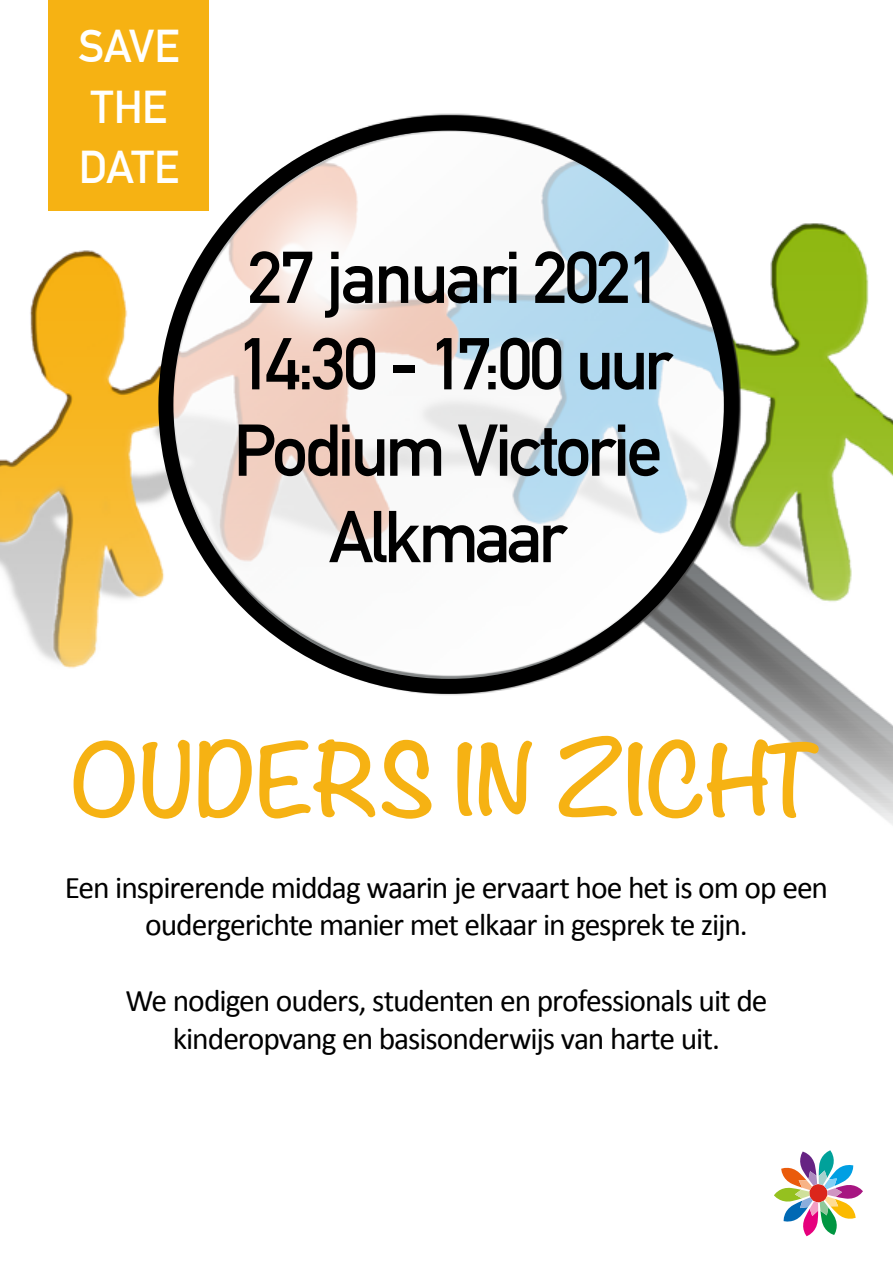
<style>
.page{position:relative;width:893px;height:1263px;background:#fff}
.page>*{position:absolute;margin:0;border:0;box-sizing:border-box;transform-origin:0 0}
.t1{font:700 88.5px "Noteworthy";letter-spacing:-.015em;color:#f6b213}
.t2{font:700 72px/86.4px "DIN Alternate";letter-spacing:-.05em;color:#000;text-align:center}
.t3{font:700 45px/60.6px "DIN Alternate";letter-spacing:-.005em;color:#fff}
.t4{font:31.5px/37.8px "Calibri";letter-spacing:-.035em;color:#000;text-align:center}
</style>
<div class="page">
<img style="left:0;top:0;width:893px;height:825px">
<svg style="left:172px;top:131px;width:558px;height:544px"></svg>
<div style="left:158px;top:116px;width:581px;height:578px;border:15px solid #000;border-radius:50%"></div>
<div style="left:49px;top:0;width:160px;height:210px;background:#f6b213"></div>
<svg style="left:774px;top:1150px;width:89px;height:86px"></svg>
<h3 class="t3" style="left:79px;top:13px;width:102px">SAVE<br>THE<br>DATE</h3>
<h2 class="t2" style="left:233px;top:230px;width:440px">27 januari 2021<br>14:30 - 17:00 uur<br>Podium Victorie<br>Alkmaar</h2>
<h1 class="t1" style="left:71px;top:702px;width:753px">OUDERS IN ZICHT</h1>
<p class="t4" style="left:65px;top:868px;width:765px">Een inspirerende middag waarin je ervaart hoe het is om op een oudergerichte manier met elkaar in gesprek te zijn.</p>
<p class="t4" style="left:125px;top:982px;width:644px">We nodigen ouders, studenten en professionals uit de kinderopvang en basisonderwijs van harte uit.</p>
</div>
